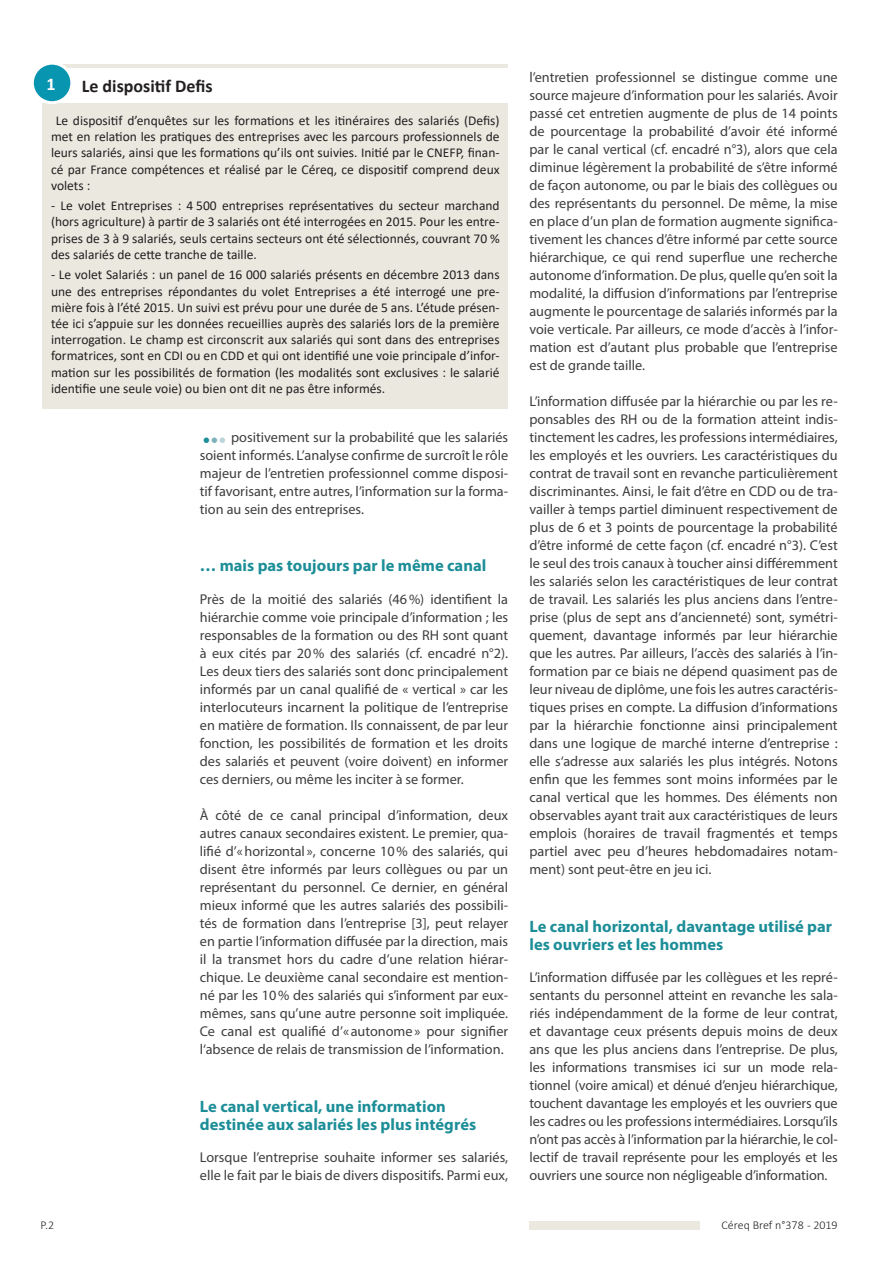
<style>
.page{position:relative;width:893px;height:1263px;background:#fff}
.page>*{position:absolute;margin:0;border:0;box-sizing:border-box;transform-origin:0 0}
.t1{font:700 condensed 21px "Minion Pro";color:#1d8e98}
.ENSAVOIRPLUS_TITRE{font:700 18px "Calibri";color:#231f20}
.TEXTEENCADRE{font:700 18px "Calibri";color:#fff}
.INTERTITRES{font:700 16.5px/18px "Myriad Pro";color:#1d8e98}
.TEXTE{font:14.25px/18px "Myriad Pro";color:#3e3e3f;text-align:justify}
.TEXTEENCADRE-2{font:13.5px/16.2px "Calibri";color:#231f20;text-align:justify}
.t2{font:300 12px "Calibri";color:#231f20}
.s1{color:#7eb1b9}
.s2{color:#bbd3d9}
</style>
<div class="page">
<div style="left:529px;top:1221px;width:170px;height:8px;background:#ebe8e0"></div>
<div style="left:43px;top:64px;width:465px;height:345px;background:#ebe8e0"></div>
<div style="left:31px;top:68px;width:481px;height:34px;background:#fff"></div>
<div style="left:32px;top:63px;width:40px;height:40px;background:#0895b0;border-radius:50%"></div>
<div style="left:31px;top:62px;width:42px;height:42px;border:3px solid #fff;border-radius:50%"></div>
<p class="TEXTEENCADRE" style="left:47px;top:71px;width:11px">1</p>
<p class="ENSAVOIRPLUS_TITRE" style="left:82px;top:73px;width:132px">Le dispositif Defis</p>
<p class="TEXTEENCADRE-2" style="left:51px;top:112px;width:450px;text-indent:5px">Le dispositif d’enquêtes sur les formations et les itinéraires des salariés (Defis) met en relation les pratiques des entreprises avec les parcours professionnels de leurs salariés, ainsi que les formations qu’ils ont suivies. Initié par le CNEFP, finan&shy;cé par France compétences et réalisé par le Céreq, ce dispositif comprend deux volets :</p>
<p class="TEXTEENCADRE-2" style="left:51px;top:197px;width:450px">- Le volet Entreprises : 4 500 entreprises représentatives du secteur marchand (hors agriculture) à partir de 3 salariés ont été interrogées en 2015. Pour les entre&shy;prises de 3 à 9 salariés, seuls certains secteurs ont été sélectionnés, couvrant 70 % des salariés de cette tranche de taille.</p>
<p class="TEXTEENCADRE-2" style="left:51px;top:266px;width:450px">- Le volet Salariés : un panel de 16 000 salariés présents en décembre 2013 dans une des entreprises répondantes du volet Entreprises a été interrogé une pre&shy;mière fois à l’été 2015. Un suivi est prévu pour une durée de 5 ans. L’étude présen&shy;tée ici s’appuie sur les données recueillies auprès des salariés lors de la première interrogation. Le champ est circonscrit aux salariés qui sont dans des entreprises formatrices, sont en CDI ou en CDD et qui ont identifié une voie principale d’infor&shy;mation sur les possibilités de formation (les modalités sont exclusives : le salarié identifie une seule voie) ou bien ont dit ne pas être informés.</p>
<p class="TEXTE" style="left:200px;top:428px;width:310px;text-indent:31px">positivement sur la probabilité que les salariés soient informés. L’analyse confirme de surcroît le rôle majeur de l’entretien professionnel comme disposi&shy;tif favorisant, entre autres, l’information sur la forma&shy;tion au sein des entreprises.</p>
<p class="t1" style="left:202px;top:424px;width:26px">•<span class="s1">•</span><span class="s2">•</span></p>
<p class="INTERTITRES" style="left:200px;top:556px;width:288px">… mais pas toujours par le même canal</p>
<p class="TEXTE" style="left:200px;top:590px;width:310px">Près de la moitié des salariés (46%) identifient la hiérarchie comme voie principale d’information ; les responsables de la formation ou des RH sont quant à eux cités par 20% des salariés (cf. encadré n°2).<br>Les deux tiers des salariés sont donc principalement informés par un canal qualifié de « vertical » car les interlocuteurs incarnent la politique de l’entreprise en matière de formation. Ils connaissent, de par leur fonction, les possibilités de formation et les droits des salariés et peuvent (voire doivent) en informer ces derniers, ou même les inciter à se former.</p>
<p class="TEXTE" style="left:200px;top:806px;width:310px">À côté de ce canal principal d’information, deux autres canaux secondaires existent. Le premier, qua&shy;lifié d’«horizontal », concerne 10% des salariés, qui disent être informés par leurs collègues ou par un représentant du personnel. Ce dernier, en général mieux informé que les autres salariés des possibili&shy;tés de formation dans l’entreprise [3], peut relayer en partie l’information diffusée par la direction, mais il la transmet hors du cadre d’une relation hiérar&shy;chique. Le deuxième canal secondaire est mention&shy;né par les 10% des salariés qui s’informent par eux&shy;mêmes, sans qu’une autre personne soit impliquée.<br>Ce canal est qualifié d’« autonome» pour signifier l‘absence de relais de transmission de l’information.</p>
<p class="INTERTITRES" style="left:200px;top:1096px;width:248px">Le canal vertical, une information</p>
<p class="INTERTITRES" style="left:200px;top:1114px;width:278px">destinée aux salariés les plus intégrés</p>
<p class="TEXTE" style="left:200px;top:1148px;width:310px">Lorsque l’entreprise souhaite informer ses salariés, elle le fait par le biais de divers dispositifs. Parmi eux,</p>
<p class="TEXTE" style="left:529px;top:68px;width:310px">l’entretien professionnel se distingue comme une source majeure d’information pour les salariés. Avoir passé cet entretien augmente de plus de 14 points de pourcentage la probabilité d’avoir été informé par le canal vertical (cf. encadré n°3), alors que cela diminue légèrement la probabilité de s’être informé de façon autonome, ou par le biais des collègues ou des représentants du personnel. De même, la mise en place d’un plan de formation augmente significa&shy;tivement les chances d’être informé par cette source hiérarchique, ce qui rend superflue une recherche autonome d’information. De plus, quelle qu’en soit la modalité, la diffusion d’informations par l’entreprise augmente le pourcentage de salariés informés par la voie verticale. Par ailleurs, ce mode d’accès à l’infor&shy;mation est d’autant plus probable que l’entreprise est de grande taille.</p>
<p class="TEXTE" style="left:529px;top:392px;width:310px">L’information diffusée par la hiérarchie ou par les re&shy;ponsables des RH ou de la formation atteint indis&shy;tinctement les cadres, les professions intermédiaires, les employés et les ouvriers. Les caractéristiques du contrat de travail sont en revanche particulièrement discriminantes. Ainsi, le fait d’être en CDD ou de tra&shy;vailler à temps partiel diminuent respectivement de plus de 6 et 3 points de pourcentage la probabilité d’être informé de cette façon (cf. encadré n°3). C’est le seul des trois canaux à toucher ainsi différemment les salariés selon les caractéristiques de leur contrat de travail. Les salariés les plus anciens dans l’entre&shy;prise (plus de sept ans d’ancienneté) sont, symétri&shy;quement, davantage informés par leur hiérarchie que les autres. Par ailleurs, l’accès des salariés à l’in&shy;formation par ce biais ne dépend quasiment pas de leur niveau de diplôme, une fois les autres caractéris&shy;tiques prises en compte. La diffusion d’informations par la hiérarchie fonctionne ainsi principalement dans une logique de marché interne d’entreprise : elle s‘adresse aux salariés les plus intégrés. Notons enfin que les femmes sont moins informées par le canal vertical que les hommes. Des éléments non observables ayant trait aux caractéristiques de leurs emplois (horaires de travail fragmentés et temps partiel avec peu d’heures hebdomadaires notam&shy;ment) sont peut-être en jeu ici.</p>
<p class="INTERTITRES" style="left:529px;top:916px;width:304px">Le canal horizontal, davantage utilisé par les ouvriers et les hommes</p>
<p class="TEXTE" style="left:529px;top:968px;width:310px">L’information diffusée par les collègues et les repré&shy;sentants du personnel atteint en revanche les sala&shy;riés indépendamment de la forme de leur contrat, et davantage ceux présents depuis moins de deux ans que les plus anciens dans l’entreprise. De plus, les informations transmises ici sur un mode rela&shy;tionnel (voire amical) et dénué d’enjeu hiérarchique, touchent davantage les employés et les ouvriers que les cadres ou les professions intermédiaires. Lorsqu’ils n’ont pas accès à l’information par la hiérarchie, le col&shy;lectif de travail représente pour les employés et les ouvriers une source non négligeable d’information.</p>
<p class="t2" style="left:41px;top:1217px;width:15px">P.2</p>
<p class="t2" style="left:721px;top:1217px;width:118px">Céreq Bref n°378 - 2019</p>
</div>
